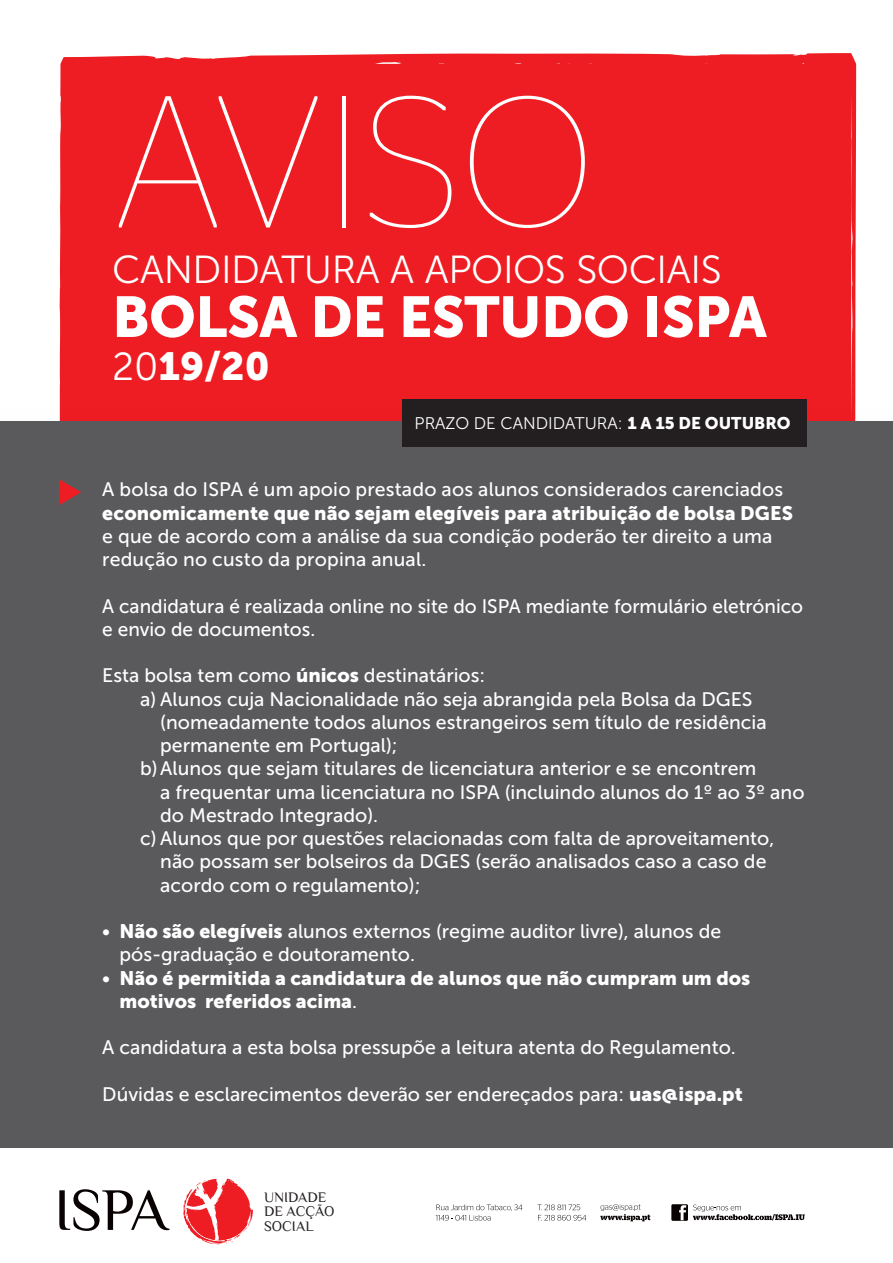
<style>
.page{position:relative;width:893px;height:1263px;background:#fff}
.page>*{position:absolute;margin:0;border:0;box-sizing:border-box;transform-origin:0 0}
.t1{font:100 187.5px "Stag Sans";color:#fff}
.t2{font:57px "Museo Sans 900";letter-spacing:-.01em;color:#fff}
.t3{font:39px "Museo Sans 300";letter-spacing:-.01em;color:#fff}
.t4{font:39px "Museo Sans 900";color:#fff}
.t5{font:19.5px/23.2px "Museo Sans 500";color:#fff}
.t6{font:19.5px/23.2px "Museo Sans 900";color:#fff}
.t7{font:16.8px "Museo Sans 300";color:#fff}
.t8{font:14.55px/14.5px "Philosopher";color:#231f20}
.s1{font-family:"Museo Sans 300"}
.s2{font-family:"Museo Sans 900"}
.s3{font-family:"Museo Sans 500"}
</style>
<div class="page">
<div style="left:59px;top:53px;width:797px;height:368px;background:#ee1d23"></div>
<div style="left:0;top:421px;width:893px;height:726px;background:#5a5a5d"></div>
<svg style="left:671px;top:1204px;width:134px;height:17px"></svg>
<svg style="left:436px;top:1204px;width:86px;height:16px"></svg>
<svg style="left:537px;top:1204px;width:49px;height:17px"></svg>
<svg style="left:600px;top:1204px;width:50px;height:17px"></svg>
<svg style="left:59px;top:479px;width:22px;height:26px"></svg>
<svg style="left:59px;top:1189px;width:110px;height:42px"></svg>
<svg style="left:183px;top:1178px;width:70px;height:67px"></svg>
<div style="left:402px;top:399px;width:404px;height:48px;background:#231f20"></div>
<h1 class="t1" style="left:112px;top:58px;width:484px">AVISO</h1>
<h3 class="t3" style="left:112px;top:248px;width:611px">CANDIDATURA A APOIOS SOCIAIS</h3>
<h2 class="t2" style="left:112px;top:285px;width:656px">BOLSA DE ESTUDO ISPA</h2>
<h3 class="t4" style="left:112px;top:345px;width:159px"><span class="s1">20</span>19/20</h3>
<p class="t7" style="left:415px;top:414px;width:377px">PRAZO DE CANDIDATURA: <span class="s2">1 A 15 DE OUTUBRO</span></p>
<p class="t5" style="left:102px;top:478px;width:682px">A bolsa do ISPA é um apoio prestado aos alunos considerados carenciados</p>
<p class="t6" style="left:102px;top:501px;width:692px">economicamente que não sejam elegíveis para atribuição de bolsa DGES</p>
<p class="t5" style="left:102px;top:525px;width:672px">e que de acordo com a análise da sua condição poderão ter direito a uma redução no custo da propina anual.</p>
<p class="t5" style="left:102px;top:594px;width:702px">A candidatura é realizada online no site do ISPA mediante formulário eletrónico e envio de documentos.</p>
<p class="t5" style="left:102px;top:664px;width:384px">Esta bolsa tem como <span class="s2">únicos</span> destinatários:</p>
<p class="t5" style="left:140px;top:687px;width:614px">a) Alunos cuja Nacionalidade não seja abrangida pela Bolsa da DGES</p>
<p class="t5" style="left:160px;top:711px;width:608px">(nomeadamente todos alunos estrangeiros sem título de residência</p>
<p class="t5" style="left:160px;top:734px;width:239px">permanente em Portugal);</p>
<p class="t5" style="left:140px;top:757px;width:618px">b) Alunos que sejam titulares de licenciatura anterior e se encontrem</p>
<p class="t5" style="left:160px;top:780px;width:646px">a frequentar uma licenciatura no ISPA (incluindo alunos do 1º ao 3º ano</p>
<p class="t5" style="left:160px;top:803px;width:219px">do Mestrado Integrado).</p>
<p class="t5" style="left:140px;top:827px;width:636px">c) Alunos que por questões relacionadas com falta de aproveitamento,</p>
<p class="t5" style="left:160px;top:850px;width:608px">não possam ser bolseiros da DGES (serão analisados caso a caso de</p>
<p class="t5" style="left:160px;top:873px;width:262px">acordo com o regulamento);</p>
<p class="t5" style="left:120px;top:920px;width:603px;text-indent:-17px">• <span class="s2">Não são elegíveis</span> alunos externos (regime auditor livre), alunos de pós-graduação e doutoramento.</p>
<p class="t6" style="left:120px;top:966px;width:632px;text-indent:-17px"><span class="s3">•</span> Não é permitida a candidatura de alunos que não cumpram um dos motivos referidos acima<span class="s3">.</span></p>
<p class="t5" style="left:102px;top:1036px;width:635px">A candidatura a esta bolsa pressupõe a leitura atenta do Regulamento.</p>
<p class="t5" style="left:102px;top:1082px;width:642px">Dúvidas e esclarecimentos deverão ser endereçados para: <span class="s2">uas@ispa.pt</span></p>
<p class="t8" style="left:264px;top:1190px;width:72px">UNIDADE<br>DE ACÇÃO<br>SOCIAL</p>
</div>
